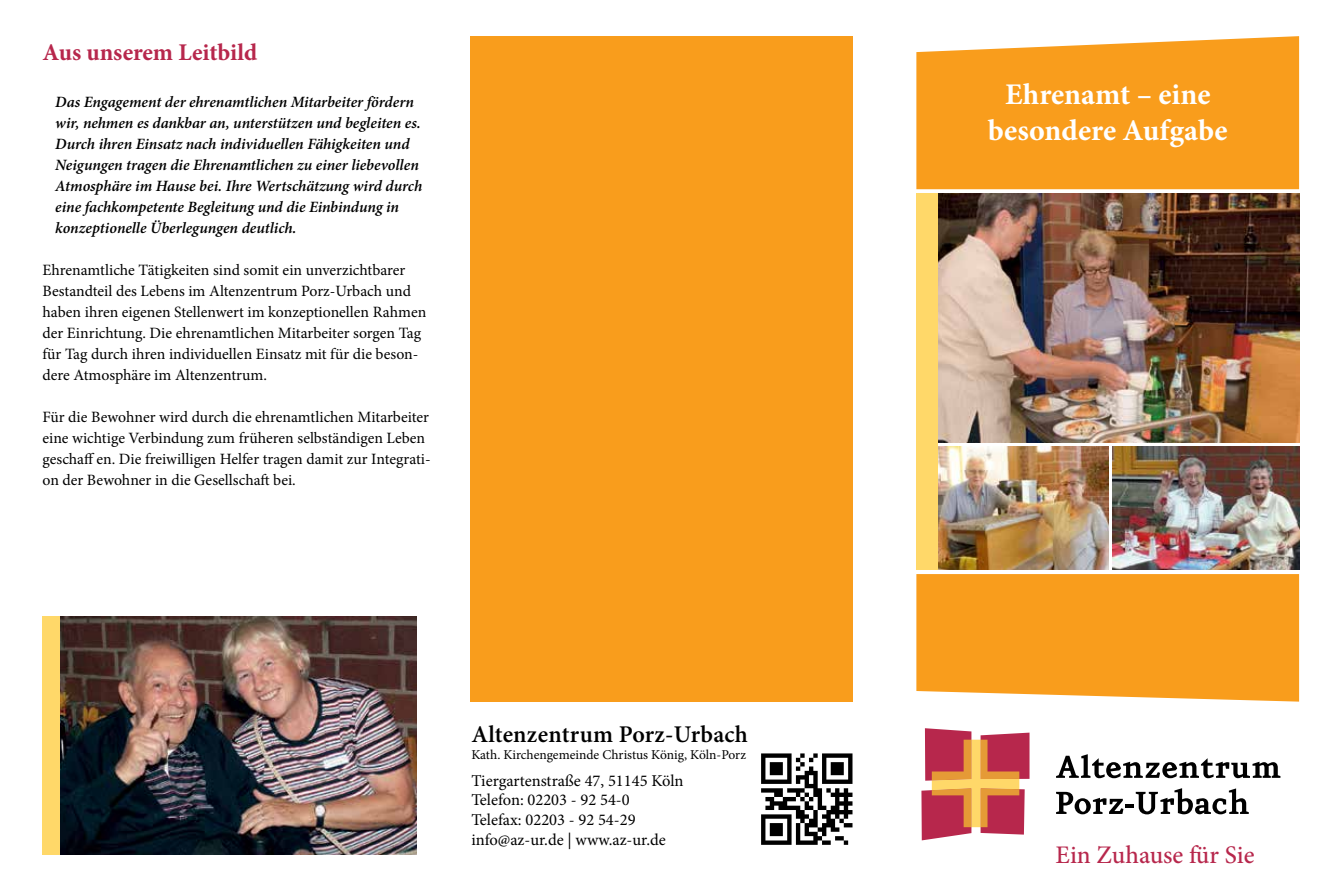
<style>
.page{position:relative;width:1331px;height:893px;background:#fff}
.page>*{position:absolute;margin:0;border:0;box-sizing:border-box;transform-origin:0 0}
.t1{font:700 30px/36px "Minion Pro";color:#fff;text-align:center}
.t2{font:500 25.35px "Minion Pro";color:#b7274c}
.t3{font:600 24px "Minion Pro";letter-spacing:.01em;color:#000}
.t4{font:700 24px "Minion Pro";letter-spacing:-.005em;color:#b7274c}
.t5{font:16.5px/19.8px "Minion Pro";color:#000}
.t6{font:15.75px/21px "Minion Pro";color:#000}
.t7{font:italic 600 15.75px/21px "Minion Pro";letter-spacing:-.005em;color:#000}
.t8{font:13.5px "Minion Pro";letter-spacing:-.005em;color:#000}
</style>
<div class="page">
<img style="left:938px;top:446px;width:170px;height:124px">
<img style="left:938px;top:193px;width:361px;height:249px">
<svg style="left:1056px;top:754px;width:224px;height:24px"></svg>
<svg style="left:1056px;top:788px;width:193px;height:26px"></svg>
<svg style="left:921px;top:728px;width:108px;height:112px;background:#d27066"></svg>
<div style="left:470px;top:36px;width:383px;height:666px;background:#f99d1c"></div>
<div style="left:916px;top:36px;width:383px;height:153px;background:#f99d1c"></div>
<img style="left:1112px;top:446px;width:187px;height:124px">
<div style="left:916px;top:574px;width:383px;height:128px;background:#f99d1c"></div>
<svg style="left:761px;top:753px;width:91px;height:92px"></svg>
<div style="left:916px;top:193px;width:22px;height:377px;background:#ffd869"></div>
<img style="left:60px;top:617px;width:357px;height:238px">
<div style="left:43px;top:617px;width:17px;height:238px;background:#ffd869"></div>
<h3 class="t4" style="left:43px;top:35px;width:216px">Aus unserem Leitbild</h3>
<p class="t7" style="left:55px;top:91px;width:368px">Das Engagement der ehrenamtlichen Mitarbeiter fördern wir, nehmen es dankbar an, unterstützen und begleiten es.<br>Durch ihren Einsatz nach individuellen Fähigkeiten und Neigungen tragen die Ehrenamtlichen zu einer liebevollen Atmosphäre im Hause bei. Ihre Wertschätzung wird durch eine fachkompetente Begleitung und die Einbindung in konzeptionelle Überlegungen deutlich.</p>
<p class="t6" style="left:43px;top:259px;width:385px">Ehrenamtliche Tätigkeiten sind somit ein unverzichtbarer Bestandteil des Lebens im Altenzentrum Porz-Urbach und haben ihren eigenen Stellenwert im konzeptionellen Rahmen der Einrichtung. Die ehrenamtlichen Mitarbeiter sorgen Tag für Tag durch ihren individuellen Einsatz mit für die beson&shy;dere Atmosphäre im Altenzentrum.</p>
<p class="t6" style="left:43px;top:406px;width:390px">Für die Bewohner wird durch die ehrenamtlichen Mitarbeiter eine wichtige Verbindung zum früheren selbständigen Leben geschaff en. Die freiwilligen Helfer tragen damit zur Integrati&shy;on der Bewohner in die Gesellschaft bei.</p>
<h3 class="t3" style="left:471px;top:718px;width:278px">Altenzentrum Porz-Urbach</h3>
<p class="t8" style="left:471px;top:745px;width:276px">Kath. Kirchengemeinde Christus König, Köln-Porz</p>
<p class="t5" style="left:471px;top:771px;width:214px">Tiergartenstraße 47, 51145 Köln<br>Telefon: 02203 - 92 54-0<br>Telefax: 02203 - 92 54-29 info@az-ur.de | www.az-ur.de</p>
<h1 class="t1" style="left:988px;top:76px;width:241px">Ehrenamt – eine besondere Aufgabe</h1>
<h2 class="t2" style="left:1056px;top:838px;width:201px">Ein Zuhause für Sie</h2>
</div>
